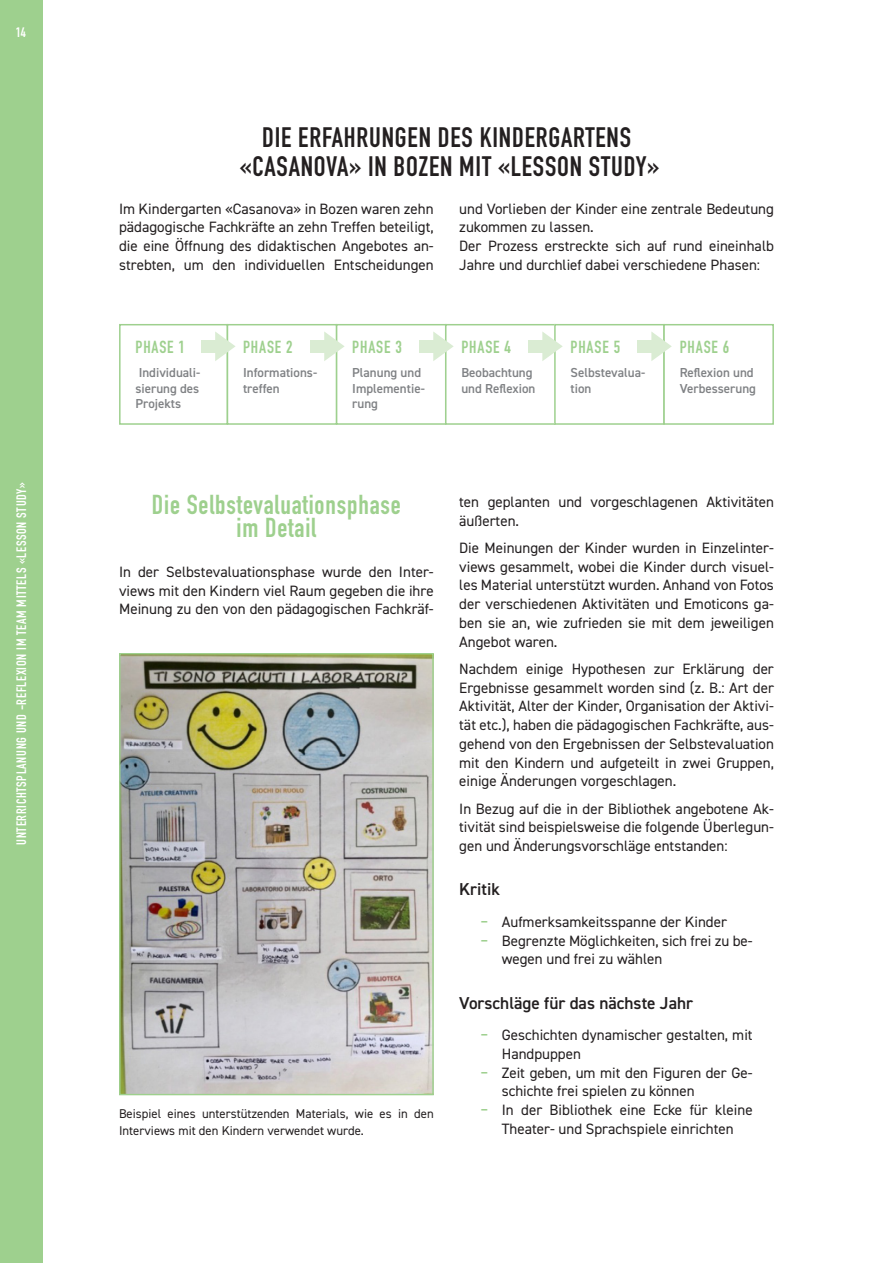
<style>
.page{position:relative;width:893px;height:1263px;background:#fff}
.page>*{position:absolute;margin:0;border:0;box-sizing:border-box;transform-origin:0 0}
.t1{font:700 27.75px/28.5px "DIN Condensed";letter-spacing:.03em;color:#231f20;text-align:center}
.t2{font:700 27px/22.5px "DIN Condensed";letter-spacing:.03em;color:#9ed08e;text-align:center}
.t3{font:700 17.25px "DIN Condensed";letter-spacing:.05em;color:#9ed08e}
.t4{font:600 17.25px "DIN2014";color:#231f20}
.t5{font:15px/18.8px "DIN2014";color:#231f20;text-align:justify}
.t6{font:700 13.5px "DIN Condensed";letter-spacing:.05em;color:#fff}
.t7{font:600 13.05px/15.8px "DIN2014";color:#808285}
.t8{font:12.75px/17.2px "DIN2014";color:#231f20}
.s1{font-weight:600;color:#9ed08e}
</style>
<div class="page">
<div style="left:0;top:0;width:43px;height:1263px;background:#9ed08e"></div>
<div style="left:119px;top:324px;width:109px;height:101px;border:2px solid #9ed08e"></div>
<div style="left:227px;top:324px;width:110px;height:101px;border:2px solid #9ed08e"></div>
<div style="left:336px;top:324px;width:110px;height:101px;border:2px solid #9ed08e"></div>
<div style="left:445px;top:324px;width:111px;height:101px;border:2px solid #9ed08e"></div>
<div style="left:554px;top:324px;width:111px;height:101px;border:2px solid #9ed08e"></div>
<div style="left:663px;top:324px;width:111px;height:101px;border:2px solid #9ed08e"></div>
<div style="left:202px;top:340px;width:21px;height:13px;background:#daecd3"></div>
<svg style="left:215px;top:331px;width:21px;height:30px"></svg>
<div style="left:311px;top:340px;width:21px;height:13px;background:#daecd3"></div>
<svg style="left:324px;top:331px;width:21px;height:30px"></svg>
<div style="left:420px;top:340px;width:21px;height:13px;background:#daecd3"></div>
<svg style="left:433px;top:331px;width:21px;height:30px"></svg>
<div style="left:529px;top:340px;width:21px;height:13px;background:#daecd3"></div>
<svg style="left:542px;top:331px;width:21px;height:30px"></svg>
<div style="left:638px;top:340px;width:21px;height:13px;background:#daecd3"></div>
<svg style="left:651px;top:331px;width:21px;height:30px"></svg>
<img style="left:121px;top:655px;width:311px;height:438px">
<div style="left:119px;top:653px;width:315px;height:442px;border:1px solid #9ed08e"></div>
<hr style="left:892px;top:0;width:1px;height:1263px;background:#71cbce">
<p class="t6" style="left:16px;top:24px;width:12px">14</p>
<p class="t6" style="left:12px;top:845px;width:364px;rotate:-90deg">UNTERRICHTSPLANUNG UND -REFLEXION IM TEAM MITTELS «LESSON STUDY»</p>
<h1 class="t1" style="left:240px;top:123px;width:421px">DIE ERFAHRUNGEN DES KINDERGARTENS «CASANOVA» IN BOZEN MIT «LESSON STUDY»</h1>
<p class="t5" style="left:119px;top:199px;width:316px">Im Kindergarten «Casanova» in Bozen waren zehn pädagogische Fachkräfte an zehn Treffen beteiligt, die eine Öffnung des didaktischen Angebotes an&shy;strebten, um den individuellen Entscheidungen</p>
<p class="t5" style="left:459px;top:199px;width:316px;text-align:left">und Vorlieben der Kinder eine zentrale Bedeutung zukommen zu lassen.<br>Der Prozess erstreckte sich auf rund eineinhalb Jahre und durchlief dabei verschiedene Phasen:</p>
<p class="t3" style="left:135px;top:335px;width:51px">PHASE 1</p>
<p class="t7" style="left:135px;top:364px;width:66px;text-align:justify">Individuali&shy;sierung des Projekts</p>
<p class="t3" style="left:243px;top:335px;width:51px">PHASE 2</p>
<p class="t7" style="left:243px;top:364px;width:76px">Informations&shy;treffen</p>
<p class="t3" style="left:352px;top:335px;width:51px">PHASE 3</p>
<p class="t7" style="left:352px;top:364px;width:74px">Planung und<br>Implementie&shy;rung</p>
<p class="t3" style="left:461px;top:335px;width:51px">PHASE 4</p>
<p class="t7" style="left:461px;top:364px;width:75px">Beobachtung und Reflexion</p>
<p class="t3" style="left:571px;top:335px;width:51px">PHASE 5</p>
<p class="t7" style="left:571px;top:364px;width:76px">Selbstevalua&shy;tion</p>
<p class="t3" style="left:680px;top:335px;width:51px">PHASE 6</p>
<p class="t7" style="left:680px;top:364px;width:78px">Reflexion und<br>Verbesserung</p>
<h2 class="t2" style="left:152px;top:493px;width:250px">Die Selbstevaluationsphase im Detail</h2>
<p class="t5" style="left:119px;top:562px;width:316px">In der Selbstevaluationsphase wurde den Inter&shy;views mit den Kindern viel Raum gegeben die ihre Meinung zu den von den pädagogischen Fachkräf-</p>
<p class="t8" style="left:119px;top:1105px;width:316px">Beispiel eines unterstützenden Materials, wie es in den<br>Interviews mit den Kindern verwendet wurde.</p>
<p class="t5" style="left:459px;top:492px;width:316px">ten geplanten und vorgeschlagenen Aktivitäten äußerten.</p>
<p class="t5" style="left:459px;top:538px;width:316px">Die Meinungen der Kinder wurden in Einzelinter&shy;views gesammelt, wobei die Kinder durch visuel&shy;les Material unterstützt wurden. Anhand von Fotos der verschiedenen Aktivitäten und Emoticons ga&shy;ben sie an, wie zufrieden sie mit dem jeweiligen Angebot waren.</p>
<p class="t5" style="left:459px;top:659px;width:316px">Nachdem einige Hypothesen zur Erklärung der Ergebnisse gesammelt worden sind (z. B.: Art der Aktivität, Alter der Kinder, Organisation der Aktivi&shy;tät etc.), haben die pädagogischen Fachkräfte, aus&shy;gehend von den Ergebnissen der Selbstevaluation mit den Kindern und aufgeteilt in zwei Gruppen, einige Änderungen vorgeschlagen.</p>
<p class="t5" style="left:459px;top:799px;width:316px">In Bezug auf die in der Bibliothek angebotene Ak&shy;tivität sind beispielsweise die folgende Überlegun&shy;gen und Änderungsvorschläge entstanden:</p>
<p class="t4" style="left:459px;top:878px;width:42px">Kritik</p>
<p class="t5" style="left:480px;top:912px;width:248px"><span class="s1">‒</span> Aufmerksamkeitsspanne der Kinder</p>
<p class="t5" style="left:480px;top:931px;width:274px"><span class="s1">‒</span> Begrenzte Möglichkeiten, sich frei zu be-</p>
<p class="t5" style="left:502px;top:949px;width:162px">wegen und frei zu wählen</p>
<p class="t4" style="left:459px;top:991px;width:235px">Vorschläge für das nächste Jahr</p>
<p class="t5" style="left:480px;top:1025px;width:274px"><span class="s1">‒</span> Geschichten dynamischer gestalten, mit</p>
<p class="t5" style="left:502px;top:1044px;width:81px">Handpuppen</p>
<p class="t5" style="left:480px;top:1063px;width:274px"><span class="s1">‒</span> Zeit geben, um mit den Figuren der Ge-</p>
<p class="t5" style="left:502px;top:1081px;width:194px">schichte frei spielen zu können</p>
<p class="t5" style="left:480px;top:1100px;width:274px"><span class="s1">‒</span> In der Bibliothek eine Ecke für kleine</p>
<p class="t5" style="left:502px;top:1119px;width:233px">Theater- und Sprachspiele einrichten</p>
</div>
